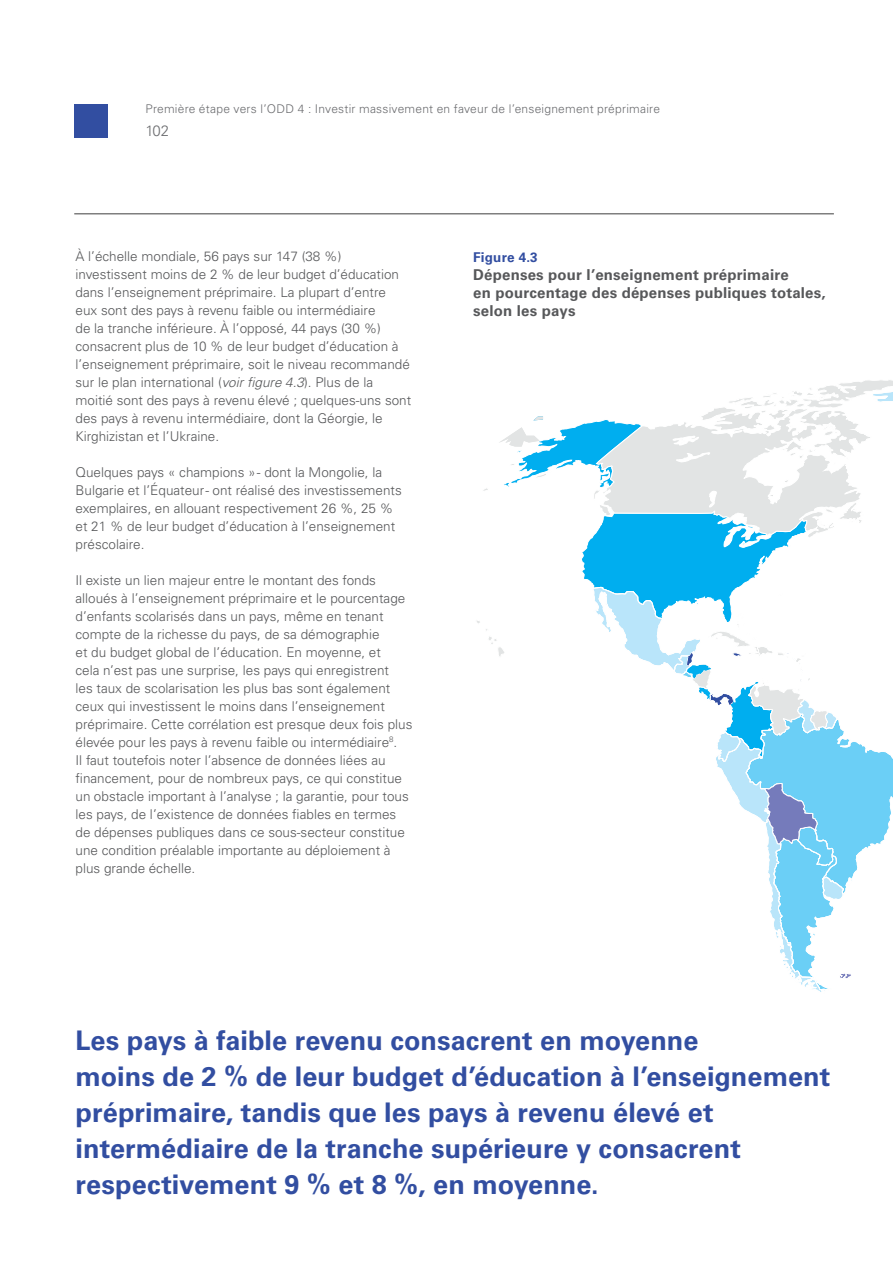
<style>
.page{position:relative;width:893px;height:1263px;background:#fff}
.page>*{position:absolute;margin:0;border:0;box-sizing:border-box;transform-origin:0 0}
.Pull_out_text{font:700 27px/36px "Univers LT Pro 65";letter-spacing:.005em;color:#324ea1}
.t1{font:700 15px/18px "Univers LT Pro 65";letter-spacing:.01em;color:#57585a}
.t2{font:300 15px "Univers LT Pro 45";color:#6c6d70}
.t3{font:300 13.5px/18px "Univers LT Pro 45";color:#57585a}
.t4{font:700 13.5px "Univers LT Pro 65";letter-spacing:.01em;color:#324ea1}
.t5{font:300 12px "Univers LT Pro 45";letter-spacing:.02em;color:#6c6d70}
.s1{font-style:italic}
</style>
<div class="page">
<div style="left:74px;top:104px;width:34px;height:34px;background:#324ea1"></div>
<hr style="left:74px;top:213px;width:760px;height:1px;background:#3e3e3f">
<svg style="left:477px;top:380px;width:416px;height:612px"></svg>
<p class="t5" style="left:145px;top:101px;width:516px">Première étape vers l’ODD 4 : Investir massivement en faveur de l’enseignement préprimaire</p>
<p class="t2" style="left:145px;top:122px;width:25px">102</p>
<p class="t3" style="left:75px;top:247px;width:337px">À l’échelle mondiale, 56 pays sur 147 (38 %) investissent moins de 2 % de leur budget d’éducation dans l’enseignement préprimaire. La plupart d’entre<br>eux sont des pays à revenu faible ou intermédiaire<br>de la tranche inférieure. À l’opposé, 44 pays (30 %) consacrent plus de 10 % de leur budget d’éducation à l’enseignement préprimaire, soit le niveau recommandé sur le plan international (<span class="s1">voir figure 4.3</span>). Plus de la moitié sont des pays à revenu élevé ; quelques-uns sont des pays à revenu intermédiaire, dont la Géorgie, le Kirghizistan et l’Ukraine.</p>
<p class="t3" style="left:75px;top:463px;width:328px">Quelques pays « champions » - dont la Mongolie, la Bulgarie et l’Équateur - ont réalisé des investissements exemplaires, en allouant respectivement 26 %, 25 % et 21 % de leur budget d’éducation à l’enseignement préscolaire.</p>
<p class="t3" style="left:75px;top:571px;width:338px">Il existe un lien majeur entre le montant des fonds alloués à l’enseignement préprimaire et le pourcentage d’enfants scolarisés dans un pays, même en tenant compte de la richesse du pays, de sa démographie<br>et du budget global de l’éducation. En moyenne, et<br>cela n’est pas une surprise, les pays qui enregistrent<br>les taux de scolarisation les plus bas sont également ceux qui investissent le moins dans l’enseignement préprimaire. Cette corrélation est presque deux fois plus élevée pour les pays à revenu faible ou intermédiaire<sup>8</sup>.<br>Il faut toutefois noter l’absence de données liées au financement, pour de nombreux pays, ce qui constitue un obstacle important à l’analyse ; la garantie, pour tous les pays, de l’existence de données fiables en termes de dépenses publiques dans ce sous-secteur constitue une condition préalable importante au déploiement à plus grande échelle.</p>
<p class="t4" style="left:473px;top:249px;width:66px">Figure 4.3</p>
<p class="t1" style="left:473px;top:265px;width:354px">Dépenses pour l’ens ignement préprimaire<br>en pourcentage des dépenses publiques totales, selon les pays</p>
<p class="t1" style="left:494px;top:267px;width:354px">en pourcentage des dépenses publiques totales, selon les pays</p>
<p class="Pull_out_text" style="left:75px;top:1022px;width:756px">Les pays à faible revenu consacrent en moyenne<br>moins de 2 % de leur budget d’éducation à l’enseignement préprimaire, tandis que les pays à revenu élevé et intermédiaire de la tranche supérieure y consacrent respectivement 9 % et 8 %, en moyenne.</p>
</div>
